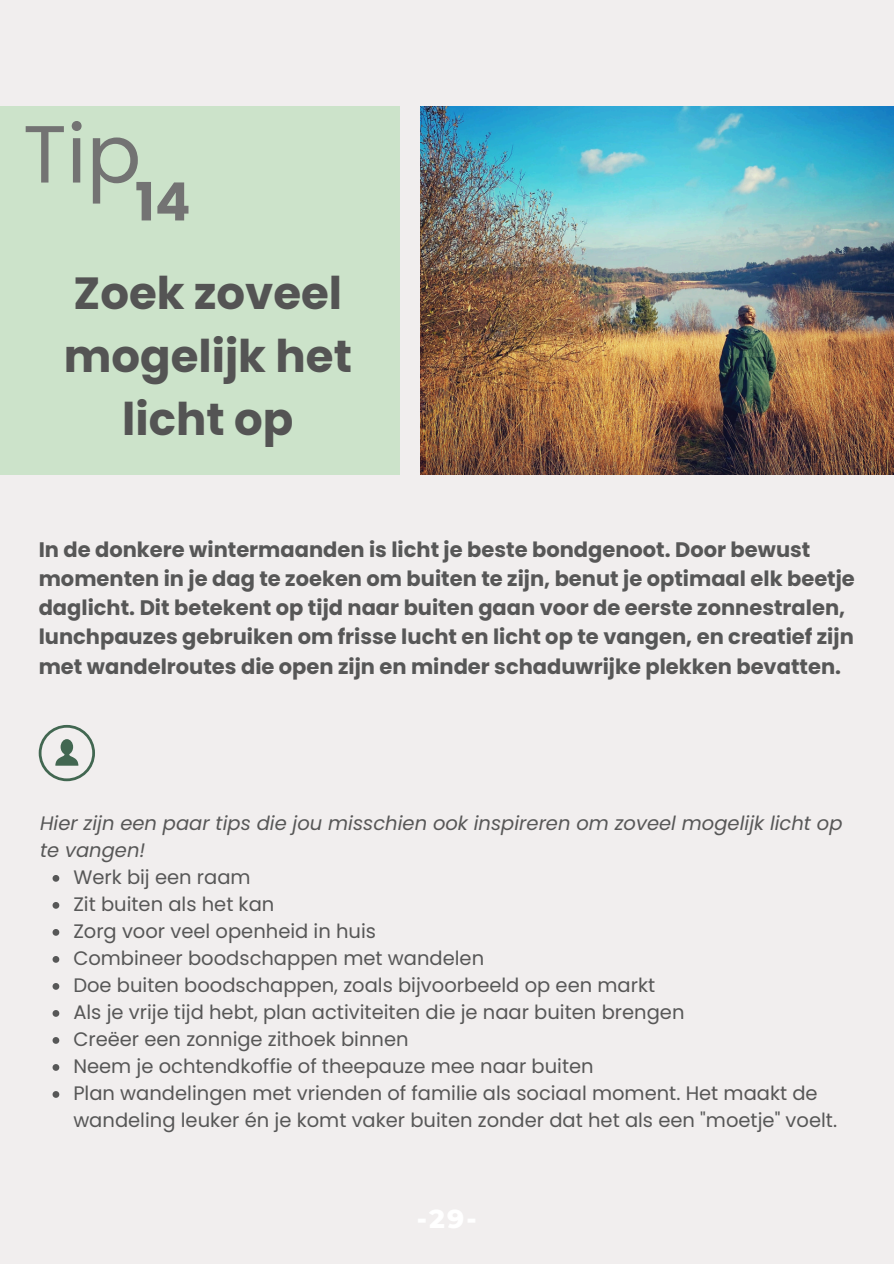
<style>
.page{position:relative;width:894px;height:1264px;background:#fff}
.page>*{position:absolute;margin:0;border:0;box-sizing:border-box;transform-origin:0 0}
.t1{font:80.85px "Poppins";color:#737373}
.t2{font:700 52.8px "Poppins";color:#737373}
.t3{font:700 45px/63px "Poppins";color:#545454;text-align:center}
.t4{font:700 21px/29.2px "Poppins";color:#575757}
.t5{font:19.5px/27px "Poppins";color:#575757}
.t6{font:italic 19.5px/27px "Poppins";color:#575757}
</style>
<div class="page">
<div style="left:0;top:0;width:893px;height:1263px;background:#f1eeee"></div>
<img style="left:420px;top:106px;width:473px;height:368px">
<div style="left:0;top:106px;width:400px;height:368px;background:#cce3ca"></div>
<svg style="left:39px;top:725px;width:56px;height:56px"></svg>
<svg style="left:53px;top:875px;width:6px;height:6px"></svg>
<svg style="left:53px;top:902px;width:6px;height:6px"></svg>
<svg style="left:53px;top:929px;width:6px;height:6px"></svg>
<svg style="left:53px;top:956px;width:6px;height:6px"></svg>
<svg style="left:53px;top:983px;width:6px;height:6px"></svg>
<svg style="left:53px;top:1010px;width:6px;height:6px"></svg>
<svg style="left:53px;top:1037px;width:6px;height:6px"></svg>
<svg style="left:53px;top:1064px;width:6px;height:6px"></svg>
<svg style="left:53px;top:1091px;width:6px;height:6px"></svg>
<p class="t1" style="left:23px;top:98px;width:120px">Tip</p>
<h1 class="t2" style="left:135px;top:165px;width:57px">14</h1>
<h4 class="t3" style="left:64px;top:261px;width:290px">Zoek zoveel mogelijk het licht op</h4>
<h2 class="t4" style="left:39px;top:534px;width:817px">In de donkere wintermaanden is licht je beste bondgenoot. Door bewust momenten in je dag te zoeken om buiten te zijn, benut je optimaal elk beetje daglicht. Dit betekent op tijd naar buiten gaan voor de eerste zonnestralen, lunchpauzes gebruiken om frisse lucht en licht op te vangen, en creatief zijn met wandelroutes die open zijn en minder schaduwrijke plekken bevatten.</h2>
<p class="t6" style="left:40px;top:809px;width:803px">Hier zijn een paar tips die jou misschien ook inspireren om zoveel mogelijk licht op te vangen!</p>
<p class="t5" style="left:73px;top:863px;width:179px">Werk bij een raam</p>
<p class="t5" style="left:73px;top:890px;width:202px">Zit buiten als het kan</p>
<p class="t5" style="left:73px;top:917px;width:304px">Zorg voor veel openheid in huis</p>
<p class="t5" style="left:73px;top:944px;width:412px">Combineer boodschappen met wandelen</p>
<p class="t5" style="left:73px;top:971px;width:583px">Doe buiten boodschappen, zoals bijvoorbeeld op een markt</p>
<p class="t5" style="left:73px;top:998px;width:612px">Als je vrije tijd hebt, plan activiteiten die je naar buiten brengen</p>
<p class="t5" style="left:73px;top:1025px;width:337px">Creëer een zonnige zithoek binnen</p>
<p class="t5" style="left:73px;top:1052px;width:522px">Neem je ochtendkoffie of theepauze mee naar buiten</p>
<p class="t5" style="left:73px;top:1079px;width:765px">Plan wandelingen met vrienden of familie als sociaal moment. Het maakt de wandeling leuker én je komt vaker buiten zonder dat het als een "moetje" voelt.</p>
</div>
